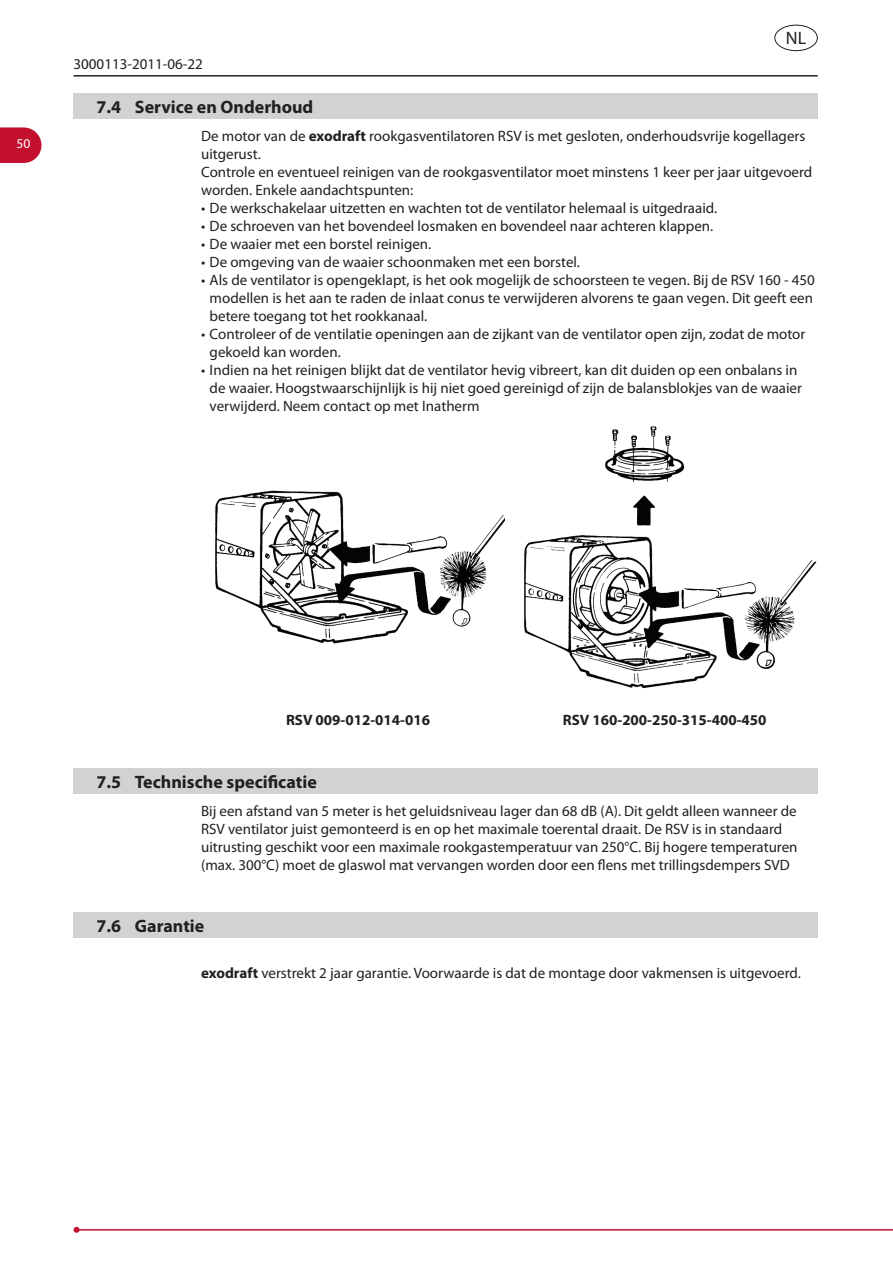
<style>
.page{position:relative;width:893px;height:1263px;background:#fff}
.page>*{position:absolute;margin:0;border:0;box-sizing:border-box;transform-origin:0 0}
.t1{font:700 18px "Myriad Pro";color:#231f20}
.t2{font:18px "Myriad Pro";color:#231f20}
.t3{font:15px/18px "Myriad Pro";color:#231f20}
.t4{font:700 15px "Myriad Pro";color:#231f20}
.t5{font:13.5px "Myriad Pro";color:#fff}
.s1{font-weight:700}
</style>
<div class="page">
<hr style="left:77px;top:1229px;width:816px;height:1px;background:#c3102f">
<svg style="left:74px;top:1227px;width:6px;height:6px"></svg>
<svg style="left:0;top:127px;width:41px;height:36px"></svg>
<hr style="left:74px;top:75px;width:744px;height:2px;background:#231f20">
<div style="left:774px;top:25px;width:44px;height:26px;border:1px solid #231f20;border-radius:50%"></div>
<div style="left:74px;top:94px;width:744px;height:25px;background:#d1d2d4"></div>
<img style="left:215px;top:490px;width:290px;height:154px">
<img style="left:524px;top:425px;width:293px;height:264px">
<div style="left:74px;top:768px;width:744px;height:26px;background:#d1d2d4"></div>
<div style="left:74px;top:912px;width:744px;height:26px;background:#d1d2d4"></div>
<p class="t5" style="left:17px;top:135px;width:15px">50</p>
<p class="t3" style="left:74px;top:55px;width:131px">3000113-2011-06-22</p>
<p class="t2" style="left:786px;top:27px;width:22px">NL</p>
<p class="t1" style="left:97px;top:95px;width:218px">7.4 Service en Onderhoud</p>
<p class="t3" style="left:201px;top:127px;width:613px">De motor van de <span class="s1">exodraft</span> rookgasventilatoren RSV is met gesloten, onderhoudsvrije kogellagers uitgerust.<br>Controle en eventueel reinigen van de rookgasventilator moet minstens 1 keer per jaar uitgevoerd worden. Enkele aandachtspunten:</p>
<p class="t3" style="left:201px;top:199px;width:518px">• De werkschakelaar uitzetten en wachten tot de ventilator helemaal is uitgedraaid.</p>
<p class="t3" style="left:201px;top:217px;width:514px">• De schroeven van het bovendeel losmaken en bovendeel naar achteren klappen.</p>
<p class="t3" style="left:201px;top:235px;width:232px">• De waaier met een borstel reinigen.</p>
<p class="t3" style="left:201px;top:253px;width:380px">• De omgeving van de waaier schoonmaken met een borstel.</p>
<p class="t3" style="left:210px;top:271px;width:607px;text-indent:-9px">• Als de ventilator is opengeklapt, is het ook mogelijk de schoorsteen te vegen. Bij de RSV 160 - 450 modellen is het aan te raden de inlaat conus te verwijderen alvorens te gaan vegen. Dit geeft een betere toegang tot het rookkanaal.</p>
<p class="t3" style="left:210px;top:325px;width:597px;text-indent:-9px">• Controleer of de ventilatie openingen aan de zijkant van de ventilator open zijn, zodat de motor gekoeld kan worden.</p>
<p class="t3" style="left:210px;top:361px;width:594px;text-indent:-9px">• Indien na het reinigen blijkt dat de ventilator hevig vibreert, kan dit duiden op een onbalans in de waaier. Hoogstwaarschijnlijk is hij niet goed gereinigd of zijn de balansblokjes van de waaier verwijderd. Neem contact op met Inatherm</p>
<p class="t4" style="left:286px;top:710px;width:145px">RSV 009-012-014-016</p>
<p class="t4" style="left:563px;top:710px;width:205px">RSV 160-200-250-315-400-450</p>
<p class="t1" style="left:97px;top:770px;width:222px">7.5 Technische specificatie</p>
<p class="t3" style="left:201px;top:802px;width:598px">Bij een afstand van 5 meter is het geluidsniveau lager dan 68 dB (A). Dit geldt alleen wanneer de RSV ventilator juist gemonteerd is en op het maximale toerental draait. De RSV is in standaard uitrusting geschikt voor een maximale rookgastemperatuur van 250°C. Bij hogere temperaturen (max. 300°C) moet de glaswol mat vervangen worden door een flens met trillingsdempers SVD</p>
<p class="t1" style="left:97px;top:914px;width:109px">7.6 Garantie</p>
<p class="t3" style="left:201px;top:964px;width:601px"><span class="s1">exodraft</span> verstrekt 2 jaar garantie. Voorwaarde is dat de montage door vakmensen is uitgevoerd.</p>
</div>
